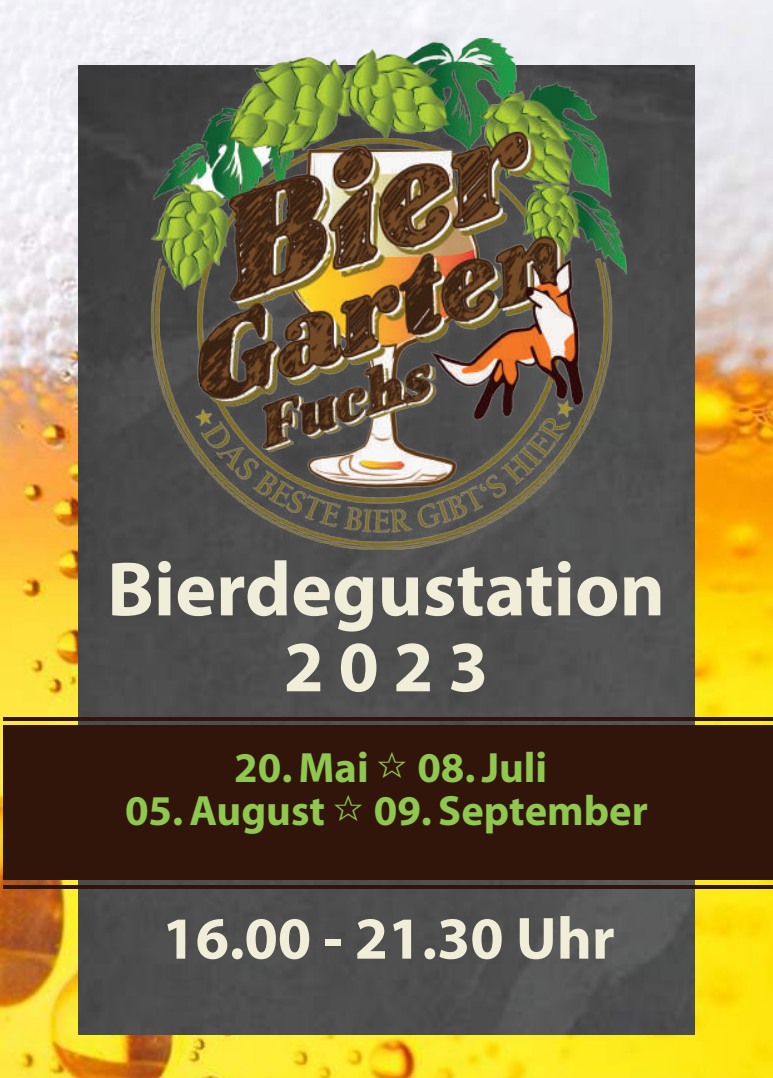
<style>
.page{position:relative;width:773px;height:1078px;background:#fff}
.page>*{position:absolute;margin:0;border:0;box-sizing:border-box;transform-origin:0 0}
.t1{font:700 77.5px "Myriad Pro";color:#f0edd8}
.t2{font:700 72.5px "Myriad Pro";color:#f0edd8}
.t3{font:700 60px "Myriad Pro";color:#f0edd8}
.t4{font:700 42.5px "Myriad";color:#8fc84e}
.s1{font-family:"Mapmaker";font-weight:100}
</style>
<div class="page">
<img style="left:0;top:0;width:772px;height:1077px">
<img style="left:78px;top:65px;width:616px;height:968px">
<div style="left:4px;top:724px;width:768px;height:155px;background:#31150b"></div>
<hr style="left:4px;top:717px;width:768px;height:4px;background:#31150b">
<hr style="left:4px;top:885px;width:768px;height:4px;background:#31150b">
<img style="left:151px;top:38px;width:475px;height:511px">
<h1 class="t1" style="left:107px;top:538px;width:559px">Bierdegustation</h1>
<h2 class="t2" style="left:284px;top:619px;width:206px">2023</h2>
<p class="t4" style="left:234px;top:746px;width:314px">20. Mai <span class="s1">E</span> 08. Juli</p>
<p class="t4" style="left:125px;top:788px;width:524px">05. August <span class="s1">E</span> 09. September</p>
<h3 class="t3" style="left:162px;top:899px;width:454px">16.00 - 21.30 Uhr</h3>
</div>
